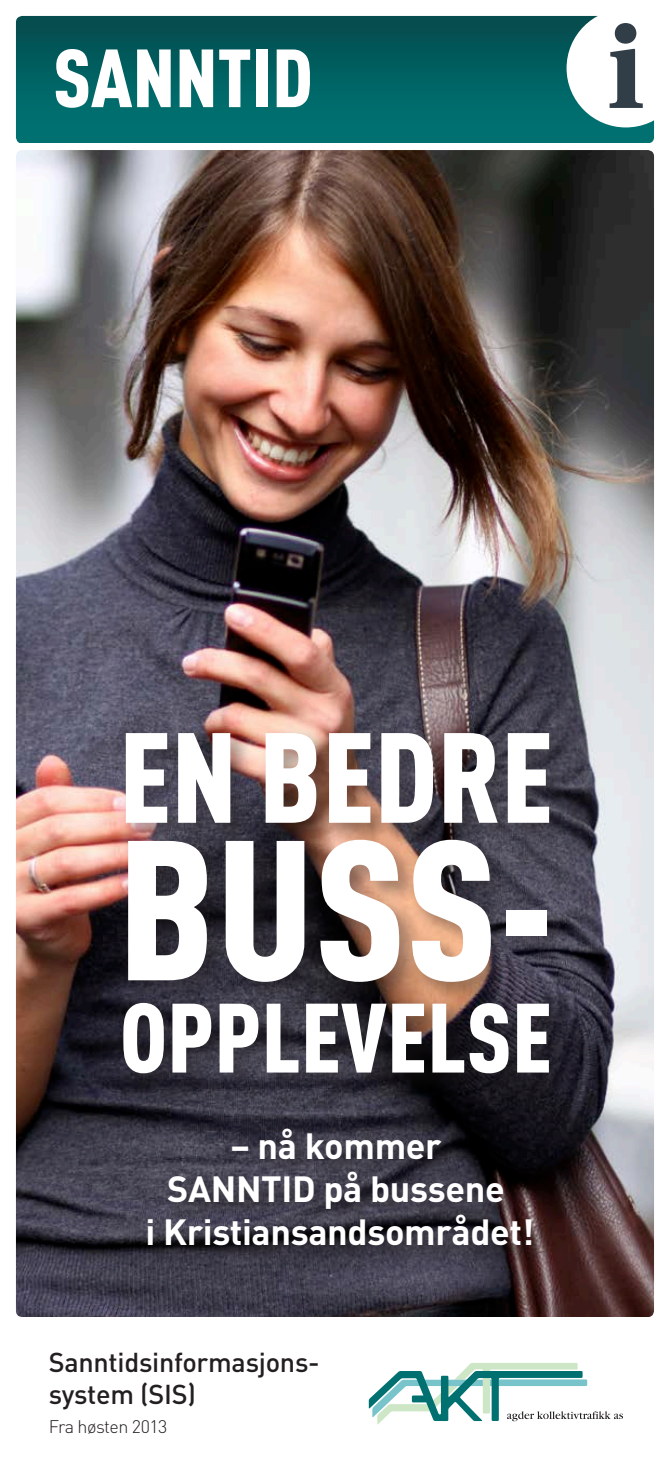
<style>
.page{position:relative;width:670px;height:1467px;background:#fff}
.page>*{position:absolute;margin:0;border:0;box-sizing:border-box;transform-origin:0 0}
.t1{font:900 195.75px "DIN Cond";color:#fff}
.t2{font:900 126px "DIN Cond";color:#fff}
.t3{font:900 96.75px "DIN Cond";color:#fff}
.t4{font:900 81px "DIN Cond";color:#fff}
.t5{font:700 36px "DIN";letter-spacing:-.01em;color:#fff}
.t6{font:500 27px "DIN";letter-spacing:-.01em;color:#231f20}
.t7{font:300 18px "DIN";letter-spacing:-.03em;color:#231f20}
</style>
<div class="page">
<img style="left:16px;top:150px;width:638px;height:1167px">
<svg style="left:369px;top:1363px;width:254px;height:61px"></svg>
<div style="left:119px;top:728px;width:453px;height:540px;background:#231f20;opacity:.34"></div>
<svg style="left:16px;top:16px;width:533px;height:127px;background:#016162"></svg>
<svg style="left:549px;top:15px;width:105px;height:128px"></svg>
<p class="t4" style="left:53px;top:28px;width:261px">SANNTID</p>
<p class="t2" style="left:119px;top:699px;width:436px">EN BEDRE</p>
<p class="t1" style="left:117px;top:788px;width:439px">BUSS-</p>
<p class="t3" style="left:120px;top:977px;width:433px">OPPLEVELSE</p>
<p class="t5" style="left:230px;top:1122px;width:213px">– nå kommer</p>
<p class="t5" style="left:167px;top:1166px;width:339px">SANNTID på bussene</p>
<p class="t5" style="left:146px;top:1209px;width:390px">i Kristiansandsområdet!</p>
<p class="t6" style="left:49px;top:1345px;width:272px">Sanntidsinformasjons-</p>
<p class="t6" style="left:49px;top:1377px;width:149px">system (SIS)</p>
<p class="t7" style="left:49px;top:1415px;width:120px">Fra høsten 2013</p>
</div>
